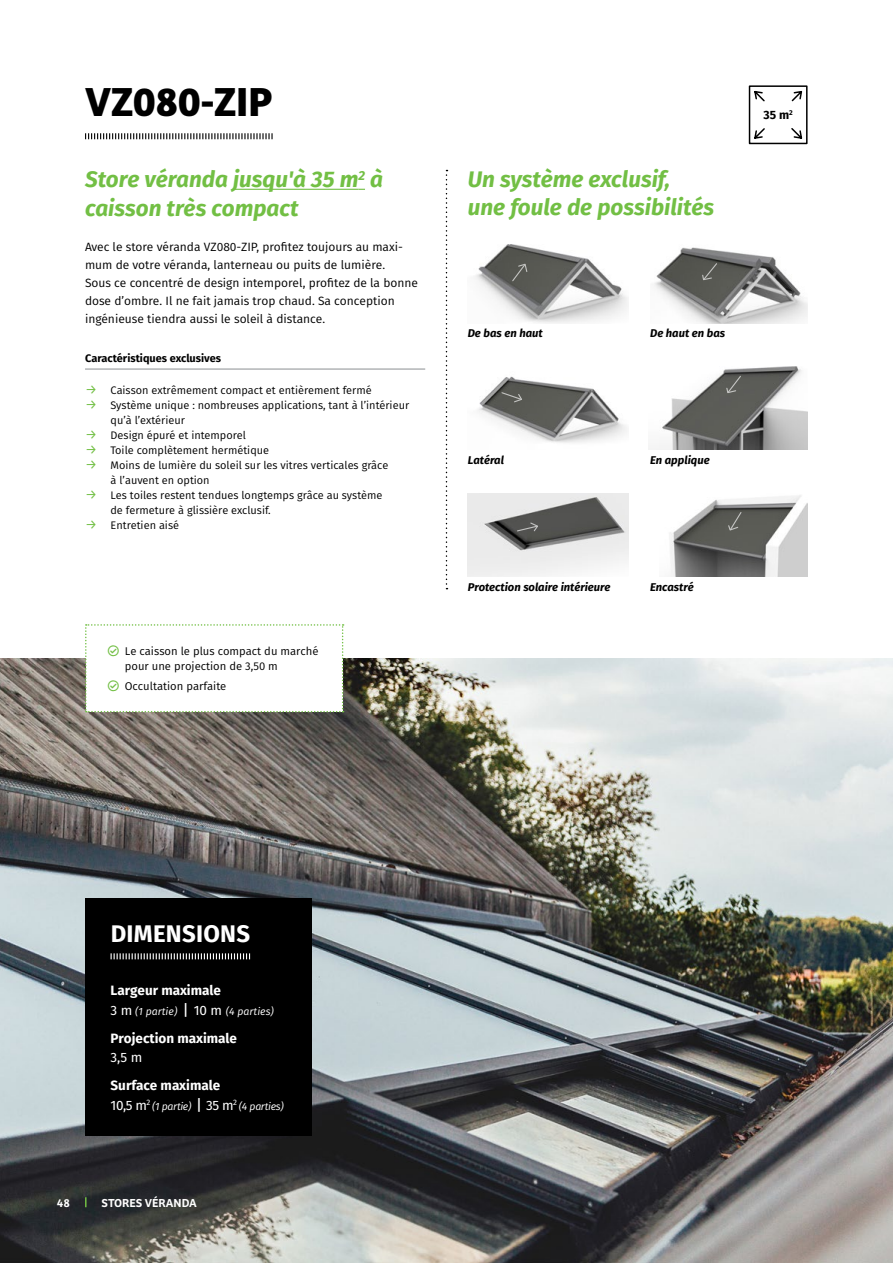
<style>
.page{position:relative;width:893px;height:1263px;background:#fff}
.page>*{position:absolute;margin:0;border:0;box-sizing:border-box;transform-origin:0 0}
.t1{font:700 42px "Bree";color:#000}
.t2{font:700 24px "Fira Sans";letter-spacing:.01em;color:#fff}
.t3{font:italic 700 22.5px/28.5px "Fira Sans";color:#72bf44}
.t4{font:700 13.5px "Fira Sans";color:#fff}
.t5{font:13.5px "Fira Sans";color:#fff}
.t6{font:12px/18px "Fira Sans";color:#000}
.t7{font:600 12px "Bree";color:#fff}
.t8{font:700 12px "Fira Sans";color:#000}
.t9{font:italic 700 11.25px "Fira Sans";color:#000}
.t10{font:11.25px/15px "Fira Sans";color:#000}
.t11{font:10.95px/15px "Fira Sans";color:#000}
.t12{font:700 10.95px "Fira Sans";color:#000}
.t13{font:italic 10.5px "Fira Sans";letter-spacing:-.03em;color:#fff}
.t14{font:italic 10.5px "Fira Sans";letter-spacing:-.01em;color:#fff}
.s1{font-size:13.5px;color:#72bf44}
.s2{font-style:normal;font-size:13.5px}
.s3{font-family:"Oswald";font-weight:700;font-style:normal;font-size:13.35px}
</style>
<div class="page">
<svg style="left:446px;top:170px;width:1px;height:419px"></svg>
<img style="left:0;top:659px;width:893px;height:604px">
<div style="left:85px;top:898px;width:227px;height:237px;background:#000"></div>
<svg style="left:111px;top:953px;width:139px;height:6px"></svg>
<svg style="left:85px;top:133px;width:188px;height:6px"></svg>
<hr style="left:233px;top:189px;width:125px;height:1px;background:#72bf44">
<hr style="left:85px;top:368px;width:340px;height:2px;background:#b1b4b6">
<img style="left:478px;top:376px;width:149px;height:67px">
<img style="left:654px;top:247px;width:154px;height:76px">
<img style="left:475px;top:244px;width:153px;height:79px">
<img style="left:468px;top:493px;width:161px;height:83px">
<img style="left:649px;top:367px;width:159px;height:83px">
<img style="left:669px;top:495px;width:139px;height:81px">
<svg style="left:748px;top:85px;width:60px;height:60px"></svg>
<svg style="left:511px;top:263px;width:17px;height:19px"></svg>
<svg style="left:501px;top:391px;width:22px;height:12px"></svg>
<svg style="left:516px;top:522px;width:23px;height:10px"></svg>
<svg style="left:701px;top:262px;width:17px;height:19px"></svg>
<svg style="left:725px;top:375px;width:17px;height:19px"></svg>
<svg style="left:727px;top:511px;width:15px;height:20px"></svg>
<svg style="left:85px;top:1197px;width:2px;height:10px"></svg>
<svg style="left:85px;top:624px;width:259px;height:88px"></svg>
<h1 class="t1" style="left:85px;top:77px;width:189px">VZ080-ZIP</h1>
<h3 class="t3" style="left:85px;top:165px;width:299px">Store véranda jusqu'à 35 m<sup>2</sup> à caisson très compact</h3>
<p class="t6" style="left:85px;top:237px;width:334px">Avec le store véranda VZ080-ZIP, profitez toujours au maxi&shy;mum de votre véranda, lanterneau ou puits de lumière.<br>Sous ce concentré de design intemporel, profitez de la bonne dose d’ombre. Il ne fait jamais trop chaud. Sa conception ingénieuse tiendra aussi le soleil à distance.</p>
<p class="t12" style="left:85px;top:350px;width:138px">Caractéristiques exclusives</p>
<p class="t11" style="left:85px;top:382px;width:288px"><span class="s1">→</span> Caisson extrêmement compact et entièrement fermé</p>
<p class="t11" style="left:111px;top:397px;width:300px;text-indent:-26px"><span class="s1">→</span> Système unique : nombreuses applications, tant à l’intérieur qu’à l’extérieur</p>
<p class="t11" style="left:85px;top:427px;width:163px"><span class="s1">→</span> Design épuré et intemporel</p>
<p class="t11" style="left:85px;top:442px;width:186px"><span class="s1">→</span> Toile complètement hermétique</p>
<p class="t11" style="left:111px;top:457px;width:279px;text-indent:-26px"><span class="s1">→</span> Moins de lumière du soleil sur les vitres verticales grâce à l’auvent en option</p>
<p class="t11" style="left:111px;top:487px;width:273px;text-indent:-26px"><span class="s1">→</span> Les toiles restent tendues longtemps grâce au système de fermeture à glissière exclusif.</p>
<p class="t11" style="left:85px;top:517px;width:96px"><span class="s1">→</span> Entretien aisé</p>
<p class="t10" style="left:125px;top:644px;width:195px">Le caisson le plus compact du marché pour une projection de 3,50 m</p>
<p class="t10" style="left:125px;top:678px;width:103px">Occultation parfaite</p>
<h3 class="t3" style="left:468px;top:165px;width:248px">Un système exclusif,<br>une foule de possibilités</h3>
<p class="t8" style="left:763px;top:106px;width:31px">35 m<sup>2</sup></p>
<p class="t9" style="left:468px;top:326px;width:76px">De bas en haut</p>
<p class="t9" style="left:650px;top:326px;width:76px">De haut en bas</p>
<p class="t9" style="left:468px;top:452px;width:38px">Latéral</p>
<p class="t9" style="left:650px;top:452px;width:61px">En applique</p>
<p class="t9" style="left:468px;top:579px;width:144px">Protection solaire intérieure</p>
<p class="t9" style="left:650px;top:579px;width:45px">Encastré</p>
<h2 class="t2" style="left:111px;top:917px;width:141px">DIMENSIONS</h2>
<p class="t4" style="left:111px;top:981px;width:112px">Largeur maximale</p>
<p class="t14" style="left:111px;top:1004px;width:165px"><span class="s2">3 m</span> (1 partie) <span class="s3">|</span> <span class="s2">10 m</span> (4 parties)</p>
<p class="t4" style="left:111px;top:1029px;width:128px">Projection maximale</p>
<p class="t5" style="left:111px;top:1048px;width:33px">3,5 m</p>
<p class="t4" style="left:111px;top:1076px;width:111px">Surface maximale</p>
<p class="t13" style="left:111px;top:1099px;width:175px"><span class="s2">10,5 m</span><sup>2</sup> (1 partie) <span class="s3">|</span> <span class="s2">35 m</span><sup>2</sup> (4 parties)</p>
<p class="t7" style="left:57px;top:1195px;width:15px">48</p>
<p class="t7" style="left:102px;top:1195px;width:97px">STORES VÉRANDA</p>
</div>
